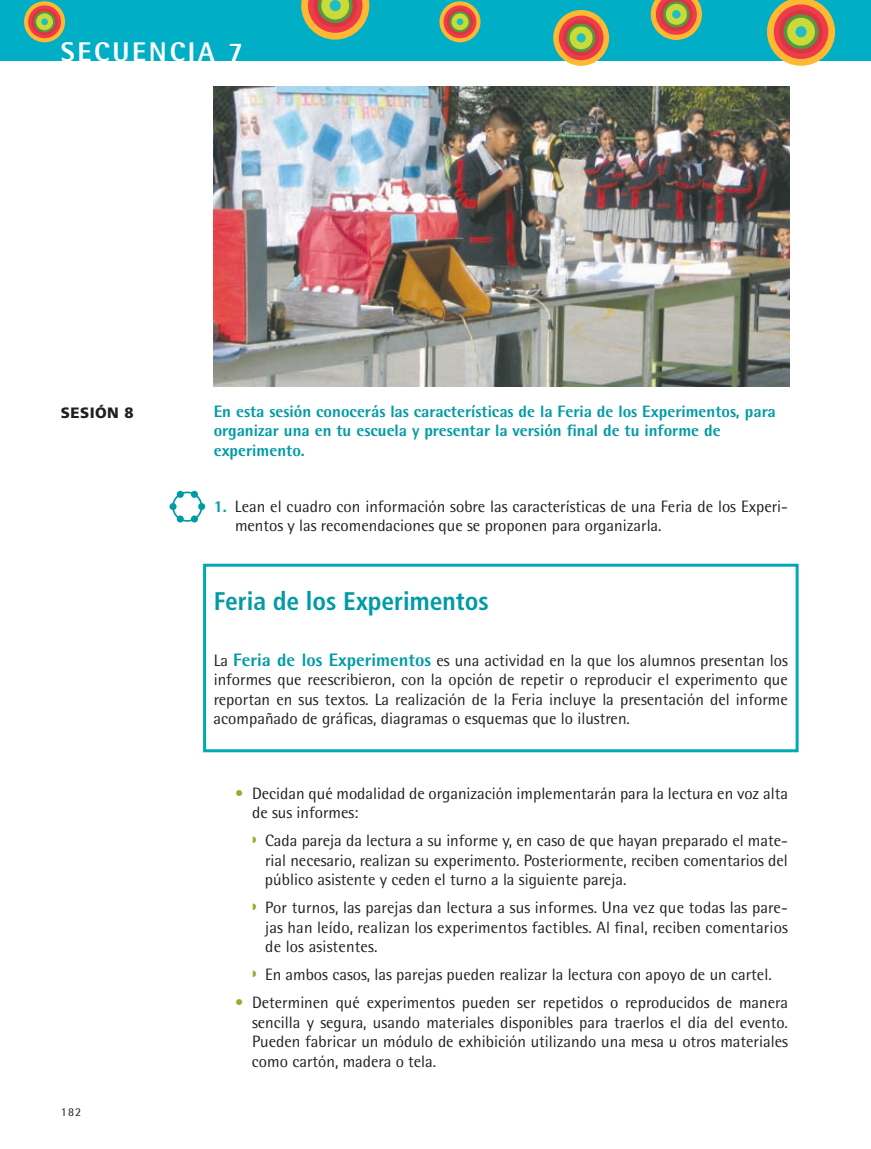
<style>
.page{position:relative;width:871px;height:1149px;background:#fff}
.page>*{position:absolute;margin:0;border:0;box-sizing:border-box;transform-origin:0 0}
.t1{font:800 27px "Rotis Semi Sans";letter-spacing:.1em;color:#fff}
.t2{font:700 condensed 25.5px "Frutiger";color:#009ba5}
.t3{font:16.5px/19.5px "Rotis Semi Sans";color:#231f20;text-align:justify}
.t4{font:800 16.5px/19.5px "Rotis Semi Sans";color:#009ba5}
.t5{font:900 15px "Frutiger";letter-spacing:.03em;color:#231f20}
.t6{font:12px "Rotis Semi Sans";color:#231f20}
.s1{font-weight:800;color:#009ba5}
.s2{font-weight:800;font-size:18px;color:#009ba5}
.s3{color:#92af2a}
</style>
<div class="page">
<div style="left:0;top:0;width:871px;height:61px;background:#00aec5"></div>
<svg style="left:301px;top:0;width:68px;height:40px"></svg>
<div style="left:330px;top:0;width:11px;height:11px;background:#21bdc6;border-radius:50%"></div>
<div style="left:24px;top:1px;width:41px;height:41px;background:#fdb931;border-radius:50%"></div>
<div style="left:28px;top:5px;width:33px;height:33px;background:#ee3d49;border-radius:50%"></div>
<svg style="left:31px;top:9px;width:27px;height:26px"></svg>
<svg style="left:34px;top:11px;width:21px;height:21px"></svg>
<div style="left:36px;top:13px;width:17px;height:17px;background:#cadb37;border-radius:50%"></div>
<div style="left:41px;top:18px;width:7px;height:7px;background:#21bdc6;border-radius:50%"></div>
<svg style="left:439px;top:1px;width:41px;height:41px"></svg>
<div style="left:443px;top:5px;width:33px;height:33px;background:#ee3d49;border-radius:50%"></div>
<svg style="left:447px;top:9px;width:26px;height:26px"></svg>
<svg style="left:449px;top:11px;width:21px;height:21px"></svg>
<div style="left:451px;top:13px;width:17px;height:17px;background:#cadb37;border-radius:50%"></div>
<div style="left:456px;top:18px;width:7px;height:7px;background:#21bdc6;border-radius:50%"></div>
<svg style="left:553px;top:10px;width:56px;height:56px"></svg>
<div style="left:559px;top:16px;width:44px;height:44px;background:#ee3d49;border-radius:50%"></div>
<svg style="left:563px;top:20px;width:36px;height:36px"></svg>
<svg style="left:567px;top:24px;width:28px;height:28px"></svg>
<div style="left:569px;top:26px;width:23px;height:23px;background:#cadb37;border-radius:50%"></div>
<div style="left:576px;top:33px;width:9px;height:9px;background:#21bdc6;border-radius:50%"></div>
<svg style="left:650px;top:0;width:52px;height:40px"></svg>
<svg style="left:663px;top:1px;width:26px;height:26px"></svg>
<div style="left:666px;top:4px;width:21px;height:21px;background:#cadb37;border-radius:50%"></div>
<div style="left:672px;top:10px;width:8px;height:9px;background:#21bdc6;border-radius:50%"></div>
<svg style="left:767px;top:0;width:68px;height:66px"></svg>
<div style="left:773px;top:4px;width:55px;height:55px;background:#ee3d49;border-radius:50%"></div>
<div style="left:779px;top:10px;width:43px;height:44px;background:#d83642;border-radius:50%"></div>
<svg style="left:783px;top:14px;width:35px;height:35px"></svg>
<div style="left:787px;top:18px;width:28px;height:28px;background:#cadb37;border-radius:50%"></div>
<div style="left:795px;top:26px;width:11px;height:11px;background:#21bdc6;border-radius:50%"></div>
<div style="left:203px;top:563px;width:595px;height:189px;border:3px solid #00aab5"></div>
<div style="left:172px;top:491px;width:30px;height:31px;border:2px solid #009ba5;border-radius:50%"></div>
<div style="left:177px;top:491px;width:7px;height:7px;background:#009ba5;border-radius:50%"></div>
<div style="left:191px;top:491px;width:7px;height:7px;background:#009ba5;border-radius:50%"></div>
<div style="left:177px;top:515px;width:7px;height:7px;background:#009ba5;border-radius:50%"></div>
<div style="left:191px;top:515px;width:7px;height:7px;background:#009ba5;border-radius:50%"></div>
<div style="left:169px;top:503px;width:7px;height:7px;background:#009ba5;border-radius:50%"></div>
<div style="left:198px;top:503px;width:7px;height:7px;background:#009ba5;border-radius:50%"></div>
<img style="left:214px;top:86px;width:575px;height:301px">
<p class="t1" style="left:61px;top:35px;width:184px">secuencia 7</p>
<p class="t5" style="left:61px;top:403px;width:74px">SESIÓN 8</p>
<p class="t6" style="left:61px;top:1104px;width:22px">182</p>
<p class="t4" style="left:214px;top:401px;width:563px">En esta sesión conocerás las características de la Feria de los Experimentos, para organizar una en tu escuela y presentar la versión final de tu informe de experimento.</p>
<p class="t3" style="left:235px;top:496px;width:554px;text-indent:-21px"><span class="s1">1.</span> Lean el cuadro con información sobre las características de una Feria de los Experi&shy;mentos y las recomendaciones que se proponen para organizarla.</p>
<p class="t2" style="left:214px;top:586px;width:276px">Feria de los Experimentos</p>
<p class="t3" style="left:214px;top:650px;width:576px">La <span class="s2">Feria de los Experimentos</span> es una actividad en la que los alumnos presentan los informes que reescribieron, con la opción de repetir o reproducir el experimento que reportan en sus textos. La realización de la Feria incluye la presentación del informe acompañado de gráficas, diagramas o esquemas que lo ilustren.</p>
<p class="t3" style="left:252px;top:783px;width:537px;text-indent:-17px"><span class="s3">•</span> Decidan qué modalidad de organización implementarán para la lectura en voz alta de sus informes:</p>
<p class="t3" style="left:265px;top:830px;width:524px">Cada pareja da lectura a su informe y, en caso de que hayan preparado el mate&shy;rial necesario, realizan su experimento. Posteriormente, reciben comentarios del público asistente y ceden el turno a la siguiente pareja.</p>
<p class="t3" style="left:265px;top:897px;width:524px">Por turnos, las parejas dan lectura a sus informes. Una vez que todas las pare&shy;jas han leído, realizan los experimentos factibles. Al final, reciben comentarios de los asistentes.</p>
<p class="t3" style="left:265px;top:964px;width:508px">En ambos casos, las parejas pueden realizar la lectura con apoyo de un cartel.</p>
<p class="t3" style="left:252px;top:992px;width:537px;text-indent:-17px"><span class="s3">•</span> Determinen qué experimentos pueden ser repetidos o reproducidos de manera sencilla y segura, usando materiales disponibles para traerlos el día del evento.<br>Pueden fabricar un módulo de exhibición utilizando una mesa u otros materiales como cartón, madera o tela.</p>
</div>
